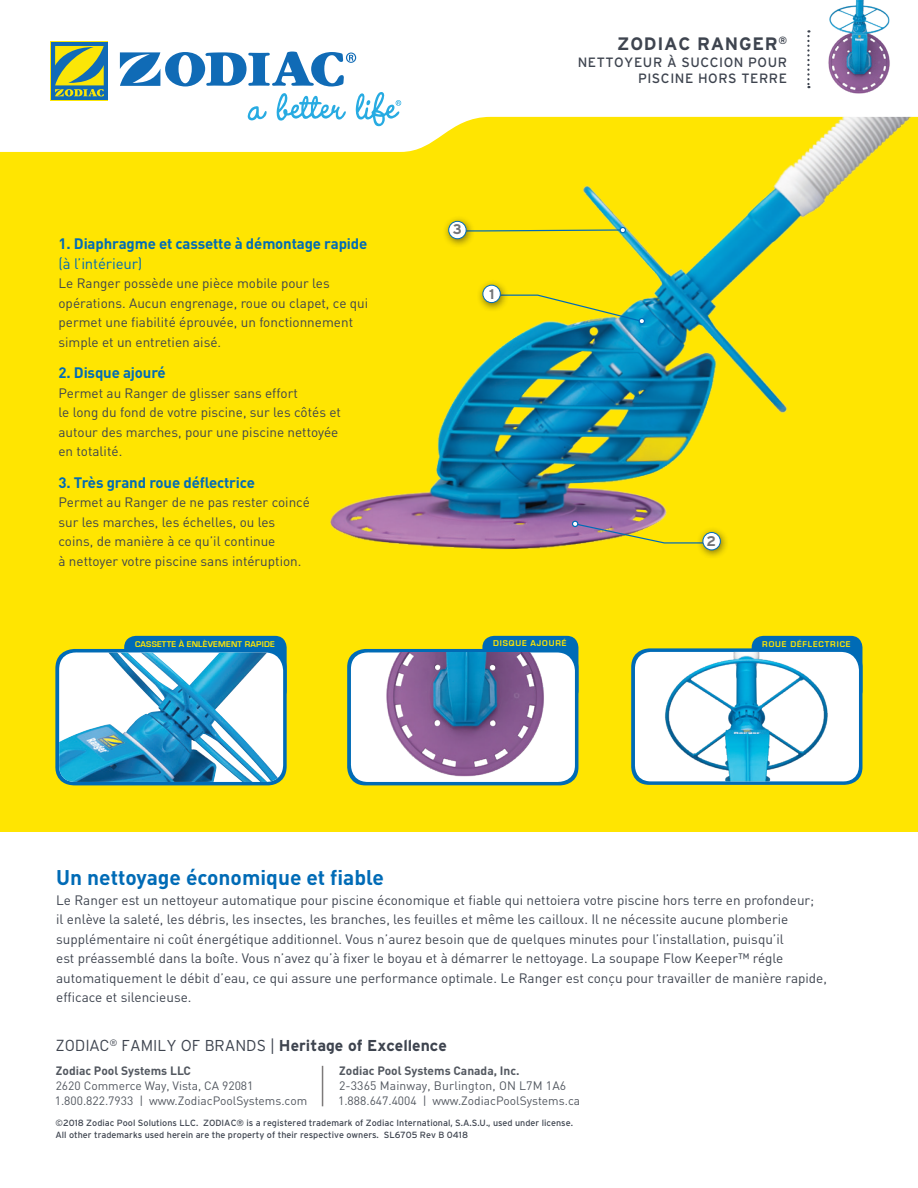
<style>
.page{position:relative;width:918px;height:1188px;background:#fff}
.page>*{position:absolute;margin:0;border:0;box-sizing:border-box;transform-origin:0 0}
.Heading{font:700 21px "DIN";color:#006bb6}
.Product_Header{font:700 18px "Interstate";letter-spacing:.04em;color:#3e444f}
.t1{font:700 15.75px "Interstate";color:#3e444f}
.Sidebar_Header{font:700 15px/19.5px "DIN";letter-spacing:-.01em;color:#006bb6}
.t2{font:700 13.95px "Interstate";color:#727477}
.Body_Text{font:13.5px/19.5px "DIN";color:#3e444f}
.Sidebar_Text{font:13.5px/19.5px "DIN";color:#3e444f}
.Sidebar_Header-2{font:13.5px/19.5px "DIN";color:#3e444f}
.Product_Heading{font:13.5px "Interstate";letter-spacing:.04em;color:#3e444f}
.Corporate_Informatio{font:12.15px "DIN";letter-spacing:.01em;color:#535860}
.t3{font:12px "DIN";color:#535860}
.t4{font:700 12px "DIN";color:#535860}
.Copyright_Part_Numbe{font:9px/12px "Interstate";color:#3e444f}
.t5{font:700 8.7px "Eurostile";letter-spacing:.1em;color:#ffe501}
.t6{font:700 8.7px "Eurostile";letter-spacing:.025em;color:#ffe501}
.s1{font-weight:400}
.s2{font-family:"DIN";font-weight:400}
.s3{font-weight:300}
</style>
<div class="page">
<div style="left:0;top:0;width:918px;height:831px;background:#ffe501"></div>
<img style="left:330px;top:152px;width:544px;height:398px">
<svg style="left:0;top:0;width:918px;height:152px;background:#fdfadc"></svg>
<svg style="left:51px;top:42px;width:57px;height:59px"></svg>
<div style="left:51px;top:42px;width:56px;height:58px;background:#106bb6"></div>
<svg style="left:55px;top:46px;width:49px;height:50px"></svg>
<svg style="left:120px;top:52px;width:281px;height:74px;background:#c0dbee"></svg>
<svg style="left:475px;top:226px;width:152px;height:9px"></svg>
<svg style="left:490px;top:294px;width:157px;height:31px"></svg>
<svg style="left:570px;top:519px;width:139px;height:25px"></svg>
<div style="left:482px;top:636px;width:96px;height:66px;background:#006bb6;border-radius:12px"></div>
<div style="left:347px;top:649px;width:231px;height:136px;background:#006bb6;border-radius:18px"></div>
<svg style="left:350px;top:651px;width:225px;height:132px;background:#dfecf4"></svg>
<img style="left:375px;top:652px;width:179px;height:130px">
<div style="left:124px;top:636px;width:163px;height:66px;background:#006bb6;border-radius:12px"></div>
<svg style="left:55px;top:649px;width:232px;height:137px"></svg>
<img style="left:58px;top:652px;width:220px;height:130px">
<div style="left:752px;top:636px;width:110px;height:66px;background:#006bb6;border-radius:12px"></div>
<svg style="left:631px;top:648px;width:231px;height:137px"></svg>
<img style="left:638px;top:652px;width:221px;height:131px">
<div style="left:697px;top:526px;width:33px;height:33px;background:#231f20;opacity:.6"></div>
<div style="left:703px;top:533px;width:17px;height:17px;background:#fff;border-radius:50%"></div>
<div style="left:702px;top:532px;width:19px;height:18px;border:1px solid #006bb6;border-radius:50%"></div>
<div style="left:477px;top:279px;width:33px;height:33px;background:#231f20;opacity:.6"></div>
<div style="left:483px;top:285px;width:17px;height:18px;background:#fff;border-radius:50%"></div>
<div style="left:482px;top:285px;width:19px;height:18px;border:1px solid #006bb6;border-radius:50%"></div>
<div style="left:442px;top:215px;width:33px;height:33px;background:#231f20;opacity:.6"></div>
<div style="left:449px;top:221px;width:17px;height:18px;background:#fff;border-radius:50%"></div>
<div style="left:448px;top:221px;width:19px;height:18px;border:1px solid #006bb6;border-radius:50%"></div>
<svg style="left:807px;top:30px;width:3px;height:58px"></svg>
<img style="left:825px;top:0;width:69px;height:96px">
<hr style="left:322px;top:1066px;width:1px;height:40px;background:#7d7a7a">
<p class="Sidebar_Header" style="left:58px;top:234px;width:310px">1. Diaphragme et cassette à démontage rapide <span class="s1">(à l’intérieur)</span></p>
<p class="Sidebar_Text" style="left:58px;top:274px;width:311px">Le Ranger possède une pièce mobile pour les opérations. Aucun engrenage, roue ou clapet, ce qui permet une fiabilité éprouvée, un fonctionnement simple et un entretien aisé.</p>
<p class="Sidebar_Header" style="left:58px;top:363px;width:109px">2. Disque ajouré</p>
<p class="Sidebar_Header-2" style="left:58px;top:383px;width:284px">Permet au Ranger de glisser sans effort<br>le long du fond de votre piscine, sur les côtés et autour des marches, pour une piscine nettoyée en totalité.</p>
<p class="Sidebar_Header" style="left:58px;top:472px;width:198px">3. Très grand roue déflectrice</p>
<p class="Sidebar_Text" style="left:58px;top:493px;width:253px">Permet au Ranger de ne pas rester coincé sur les marches, les échelles, ou les coins, de manière à ce qu’il continue<br>à nettoyer votre piscine sans intéruption.</p>
<p class="t2" style="left:453px;top:222px;width:11px">3</p>
<p class="t2" style="left:489px;top:286px;width:7px">1</p>
<p class="Product_Header" style="left:617px;top:34px;width:171px">ZODIAC RANGER<sup>®</sup></p>
<p class="Product_Heading" style="left:578px;top:54px;width:211px">NETTOYEUR À SUCCION POUR</p>
<p class="Product_Heading" style="left:638px;top:70px;width:151px">PISCINE HORS TERRE</p>
<p class="t2" style="left:707px;top:533px;width:11px">2</p>
<p class="t6" style="left:135px;top:639px;width:141px">CASSETTE À ENLÈVEMENT RAPIDE</p>
<p class="t5" style="left:493px;top:639px;width:75px">DISQUE AJOURÉ</p>
<p class="t5" style="left:762px;top:639px;width:90px">ROUE DÉFLECTRICE</p>
<p class="Heading" style="left:56px;top:864px;width:329px">Un nettoyage économique et fiable</p>
<p class="Body_Text" style="left:56px;top:890px;width:772px">Le Ranger est un nettoyeur automatique pour piscine économique et fiable qui nettoiera votre piscine hors terre en profondeur;<br>il enlève la saleté, les débris, les insectes, les branches, les feuilles et même les cailloux. Il ne nécessite aucune plomberie supplémentaire ni coût énergétique additionnel. Vous n’aurez besoin que de quelques minutes pour l’installation, puisqu’il<br>est préassemblé dans la boîte. Vous n’avez qu’à fixer le boyau et à démarrer le nettoyage. La soupape Flow Keeper™ régle automatiquement le débit d’eau, ce qui assure une performance optimale. Le Ranger est conçu pour travailler de manière rapide, efficace et silencieuse.</p>
<p class="t1" style="left:56px;top:1037px;width:392px"><span class="s2">ZODIAC</span><sup>®</sup> <span class="s3">FAMILY OF BRANDS |</span> Heritage of Excellence</p>
<p class="t4" style="left:339px;top:1063px;width:182px">Zodiac Pool Systems Canada, Inc.</p>
<p class="Corporate_Informatio" style="left:339px;top:1078px;width:229px">2-3365 Mainway, Burlington, ON L7M 1A6</p>
<p class="t3" style="left:338px;top:1093px;width:243px">1.888.647.4004 | www.ZodiacPoolSystems.ca</p>
<p class="t4" style="left:56px;top:1063px;width:137px">Zodiac Pool Systems LLC</p>
<p class="t3" style="left:56px;top:1078px;width:199px">2620 Commerce Way, Vista, CA 92081</p>
<p class="t3" style="left:55px;top:1093px;width:254px">1.800.822.7933 | www.ZodiacPoolSystems.com</p>
<p class="Copyright_Part_Numbe" style="left:55px;top:1117px;width:519px">©2018 Zodiac Pool Solutions LLC. ZODIAC® is a registered trademark of Zodiac International, S.A.S.U., used under license.<br>All other trademarks used herein are the property of their respective owners. SL6705 Rev B 0418</p>
</div>
